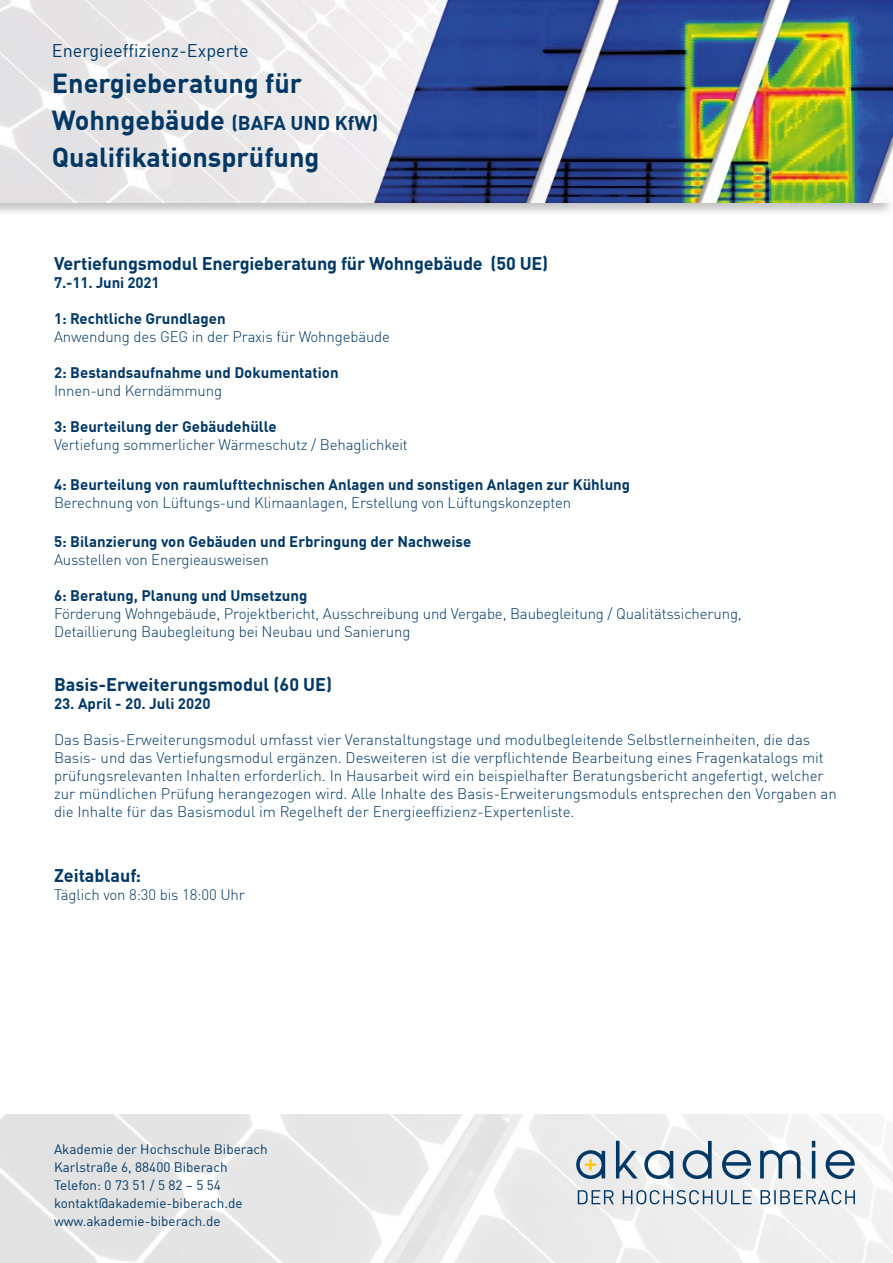
<style>
.page{position:relative;width:893px;height:1263px;background:#fff}
.page>*{position:absolute;margin:0;border:0;box-sizing:border-box;transform-origin:0 0}
.t1{font:700 27px "DIN";color:#003865}
.t2{font:700 19.5px "DIN";color:#003865}
.t3{font:700 18px "DIN";letter-spacing:-.01em;color:#003865}
.t4{font:18px "DIN";color:#003865}
.t5{font:300 15px/18px "DIN";letter-spacing:-.005em;color:#003865}
.t6{font:700 15px "DIN";color:#003865}
.t7{font:13.5px/18px "DIN";color:#003865}
.s1{font-size:27px}
</style>
<div class="page">
<img style="left:0;top:1114px;width:893px;height:149px">
<div style="left:0;top:0;width:893px;height:218px;background:#000;opacity:.25"></div>
<img style="left:0;top:0;width:893px;height:203px">
<svg style="left:576px;top:1150px;width:29px;height:29px"></svg>
<svg style="left:578px;top:1190px;width:277px;height:14px"></svg>
<svg style="left:616px;top:1141px;width:239px;height:38px"></svg>
<p class="t4" style="left:52px;top:39px;width:198px">Energieeffizienz-Experte</p>
<h1 class="t1" style="left:52px;top:66px;width:252px">Energieberatung für</h1>
<h2 class="t2" style="left:52px;top:110px;width:328px"><span class="s1">Wohngebäude</span> (BAFA UND KfW)</h2>
<h1 class="t1" style="left:52px;top:139px;width:269px">Qualifikationsprüfung</h1>
<p class="t3" style="left:54px;top:252px;width:496px">Vertiefungsmodul Energieberatung für Wohngebäude (50 UE)</p>
<p class="t6" style="left:54px;top:273px;width:107px">7.-11. Juni 2021</p>
<p class="t6" style="left:54px;top:309px;width:173px">1: Rechtliche Grundlagen</p>
<p class="t5" style="left:54px;top:327px;width:338px">Anwendung des GEG in der Praxis für Wohngebäude</p>
<p class="t6" style="left:54px;top:363px;width:286px">2: Bestandsaufnahme und Dokumentation</p>
<p class="t5" style="left:54px;top:381px;width:170px">Innen-und Kerndämmung</p>
<p class="t6" style="left:54px;top:417px;width:224px">3: Beurteilung der Gebäudehülle</p>
<p class="t5" style="left:54px;top:435px;width:355px">Vertiefung sommerlicher Wärmeschutz / Behaglichkeit</p>
<p class="t6" style="left:54px;top:474px;width:578px">4: Beurteilung von raumlufttechnischen Anlagen und sonstigen Anlagen zur Kühlung</p>
<p class="t5" style="left:54px;top:493px;width:519px">Berechnung von Lüftungs-und Klimaanlagen, Erstellung von Lüftungskonzepten</p>
<p class="t6" style="left:54px;top:532px;width:419px">5: Bilanzierung von Gebäuden und Erbringung der Nachweise</p>
<p class="t5" style="left:54px;top:551px;width:216px">Ausstellen von Energieausweisen</p>
<p class="t6" style="left:54px;top:586px;width:255px">6: Beratung, Planung und Umsetzung</p>
<p class="t5" style="left:54px;top:605px;width:689px">Förderung Wohngebäude, Projektbericht, Ausschreibung und Vergabe, Baubegleitung / Qualitätssicherung,<br>Detaillierung Baubegleitung bei Neubau und Sanierung</p>
<p class="t3" style="left:54px;top:673px;width:280px">Basis-Erweiterungsmodul (60 UE)</p>
<p class="t6" style="left:54px;top:694px;width:158px">23. April - 20. Juli 2020</p>
<p class="t5" style="left:54px;top:731px;width:784px">Das Basis-Erweiterungsmodul umfasst vier Veranstaltungstage und modulbegleitende Selbstlerneinheiten, die das Basis- und das Vertiefungsmodul ergänzen. Desweiteren ist die verpflichtende Bearbeitung eines Fragenkatalogs mit prüfungsrelevanten Inhalten erforderlich. In Hausarbeit wird ein beispielhafter Beratungsbericht angefertigt, welcher zur mündlichen Prüfung herangezogen wird. Alle Inhalte des Basis-Erweiterungsmoduls entsprechen den Vorgaben an die Inhalte für das Basismodul im Regelheft der Energieeffizienz-Expertenliste.</p>
<p class="t3" style="left:54px;top:864px;width:89px">Zeitablauf:</p>
<p class="t5" style="left:54px;top:885px;width:192px">Täglich von 8:30 bis 18:00 Uhr</p>
<p class="t7" style="left:54px;top:1140px;width:215px">Akademie der Hochschule Biberach<br>Karlstraße 6, 88400 Biberach<br>Telefon: 0 73 51 / 5 82 – 5 54 kontakt@akademie-biberach.de www.akademie-biberach.de</p>
</div>
